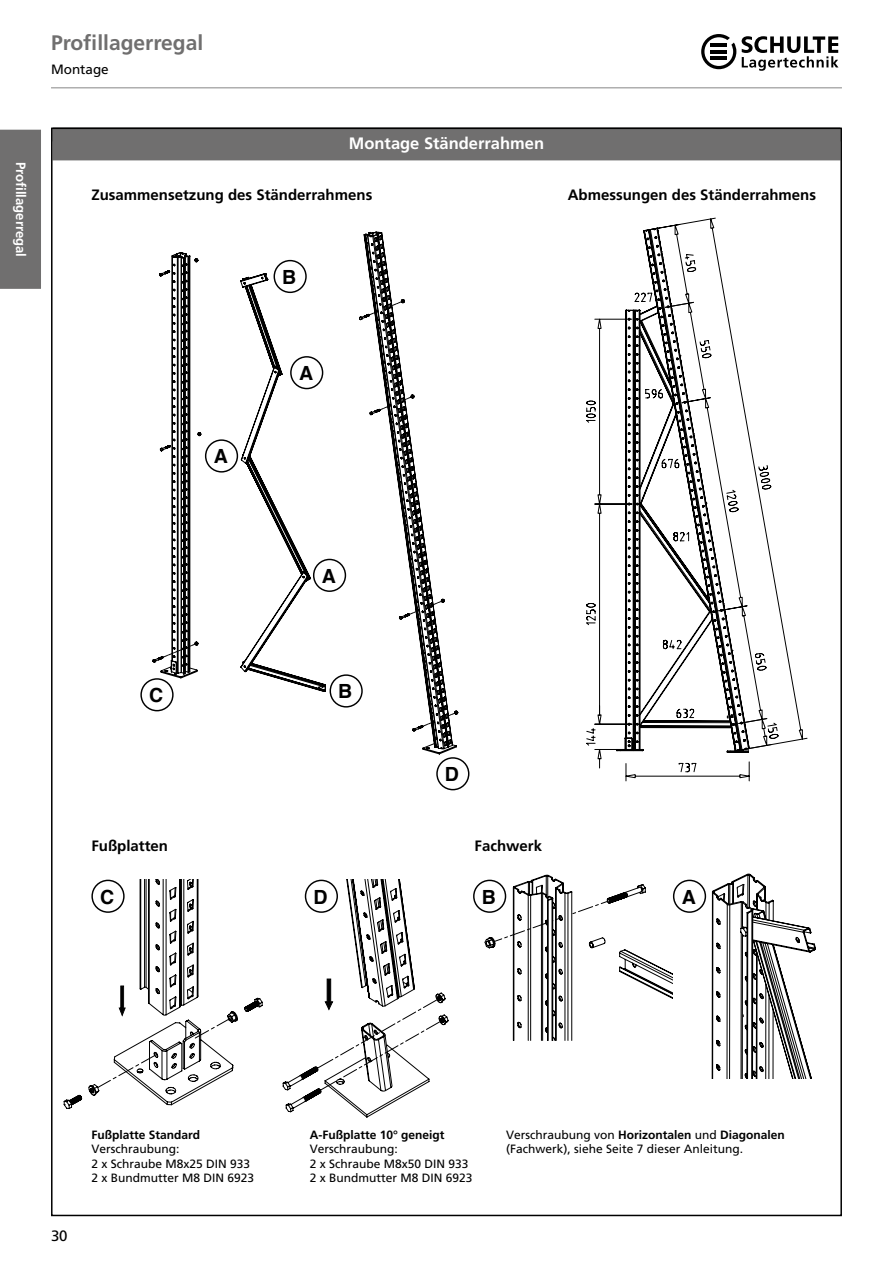
<style>
.page{position:relative;width:893px;height:1263px;background:#fff}
.page>*{position:absolute;margin:0;border:0;box-sizing:border-box;transform-origin:0 0}
.t1{font:700 21px "Frutiger LT Com";color:#706f6f}
.t2{font:700 19.5px "Helvetica";color:#000}
.t3{font:700 16.5px "Frutiger LT Com";color:#fff}
.t4{font:700 15px "Frutiger LT Com";color:#000}
.t5{font:15px "Frutiger LT Com";color:#000}
.t6{font:700 13.5px "Frutiger LT Com";color:#fff}
.t7{font:13.5px "Frutiger LT Com";color:#000}
.t8{font:12px/14.4px "Frutiger LT Com";color:#000}
.t9{font:700 12px "Frutiger LT Com";color:#000}
.s1{font-weight:700}
</style>
<div class="page">
<hr style="left:51px;top:87px;width:791px;height:1px;background:#878786">
<svg style="left:701px;top:34px;width:35px;height:35px"></svg>
<hr style="left:711px;top:44px;width:16px;height:3px;background:#000">
<hr style="left:711px;top:50px;width:16px;height:3px;background:#000">
<hr style="left:711px;top:56px;width:16px;height:4px;background:#000">
<svg style="left:742px;top:36px;width:96px;height:35px"></svg>
<div style="left:0;top:129px;width:41px;height:160px;background:#706f6f"></div>
<div style="left:53px;top:127px;width:787px;height:33px;background:#706f6f"></div>
<svg style="left:140px;top:231px;width:324px;height:530px"></svg>
<svg style="left:64px;top:880px;width:198px;height:229px"></svg>
<svg style="left:283px;top:880px;width:166px;height:237px"></svg>
<svg style="left:482px;top:874px;width:191px;height:167px"></svg>
<svg style="left:706px;top:873px;width:110px;height:205px"></svg>
<svg style="left:616px;top:310px;width:134px;height:471px"></svg>
<svg style="left:586px;top:319px;width:164px;height:449px"></svg>
<svg style="left:656px;top:217px;width:151px;height:533px"></svg>
<svg style="left:626px;top:228px;width:113px;height:523px"></svg>
<div style="left:141px;top:679px;width:32px;height:32px;background:#fff;border-radius:50%"></div>
<div style="left:140px;top:678px;width:34px;height:33px;border:1px solid #000;border-radius:50%"></div>
<div style="left:92px;top:880px;width:32px;height:32px;background:#fff;border-radius:50%"></div>
<div style="left:91px;top:880px;width:34px;height:33px;border:1px solid #000;border-radius:50%"></div>
<div style="left:306px;top:880px;width:31px;height:32px;background:#fff;border-radius:50%"></div>
<div style="left:305px;top:880px;width:33px;height:33px;border:1px solid #000;border-radius:50%"></div>
<div style="left:474px;top:880px;width:31px;height:32px;background:#fff;border-radius:50%"></div>
<div style="left:473px;top:880px;width:33px;height:33px;border:1px solid #000;border-radius:50%"></div>
<div style="left:673px;top:880px;width:33px;height:33px;border:1px solid #000;border-radius:50%"></div>
<div style="left:437px;top:758px;width:32px;height:32px;background:#fff;border-radius:50%"></div>
<div style="left:436px;top:757px;width:33px;height:33px;border:1px solid #000;border-radius:50%"></div>
<div style="left:274px;top:261px;width:32px;height:31px;background:#fff;border-radius:50%"></div>
<div style="left:274px;top:260px;width:33px;height:33px;border:1px solid #000;border-radius:50%"></div>
<div style="left:291px;top:357px;width:32px;height:32px;background:#fff;border-radius:50%"></div>
<div style="left:290px;top:356px;width:33px;height:33px;border:1px solid #000;border-radius:50%"></div>
<div style="left:206px;top:440px;width:31px;height:32px;background:#fff;border-radius:50%"></div>
<div style="left:205px;top:439px;width:33px;height:34px;border:1px solid #000;border-radius:50%"></div>
<div style="left:314px;top:559px;width:31px;height:32px;background:#fff;border-radius:50%"></div>
<div style="left:313px;top:559px;width:33px;height:33px;border:1px solid #000;border-radius:50%"></div>
<div style="left:330px;top:675px;width:32px;height:32px;background:#fff;border-radius:50%"></div>
<div style="left:330px;top:674px;width:33px;height:33px;border:1px solid #000;border-radius:50%"></div>
<p class="t6" style="left:29px;top:162px;width:96px;rotate:90deg">Profillagerregal</p>
<h1 class="t1" style="left:51px;top:30px;width:154px">Profillagerregal</h1>
<p class="t7" style="left:51px;top:64px;width:59px">Montage</p>
<h3 class="t3" style="left:349px;top:136px;width:197px">Montage Ständerrahmen</h3>
<p class="t4" style="left:91px;top:189px;width:282px">Zusammensetzung des Ständerrahmens</p>
<p class="t4" style="left:568px;top:189px;width:250px">Abmessungen des Ständerrahmens</p>
<h2 class="t2" style="left:282px;top:266px;width:16px">B</h2>
<h2 class="t2" style="left:214px;top:445px;width:16px">A</h2>
<h2 class="t2" style="left:299px;top:362px;width:16px">A</h2>
<h2 class="t2" style="left:149px;top:684px;width:16px">C</h2>
<p class="t4" style="left:91px;top:840px;width:78px">Fußplatten</p>
<h2 class="t2" style="left:322px;top:564px;width:16px">A</h2>
<h2 class="t2" style="left:338px;top:680px;width:16px">B</h2>
<h2 class="t2" style="left:445px;top:763px;width:16px">D</h2>
<p class="t4" style="left:475px;top:840px;width:69px">Fachwerk</p>
<h2 class="t2" style="left:100px;top:885px;width:16px">C</h2>
<h2 class="t2" style="left:313px;top:885px;width:16px">D</h2>
<h2 class="t2" style="left:482px;top:885px;width:16px">B</h2>
<h2 class="t2" style="left:682px;top:885px;width:16px">A</h2>
<p class="t5" style="left:51px;top:1230px;width:18px">30</p>
<p class="t9" style="left:91px;top:1130px;width:110px">Fußplatte Standard</p>
<p class="t8" style="left:91px;top:1143px;width:164px">Verschraubung:<br>2 x Schraube M8x25 DIN 933<br>2 x Bundmutter M8 DIN 6923</p>
<p class="t9" style="left:310px;top:1130px;width:136px">A-Fußplatte 10° geneigt</p>
<p class="t8" style="left:310px;top:1143px;width:164px">Verschraubung:<br>2 x Schraube M8x50 DIN 933<br>2 x Bundmutter M8 DIN 6923</p>
<p class="t8" style="left:506px;top:1129px;width:280px">Verschraubung von <span class="s1">Horizontalen</span> und <span class="s1">Diagonalen </span>(Fachwerk), siehe Seite 7 dieser Anleitung.</p>
</div>
